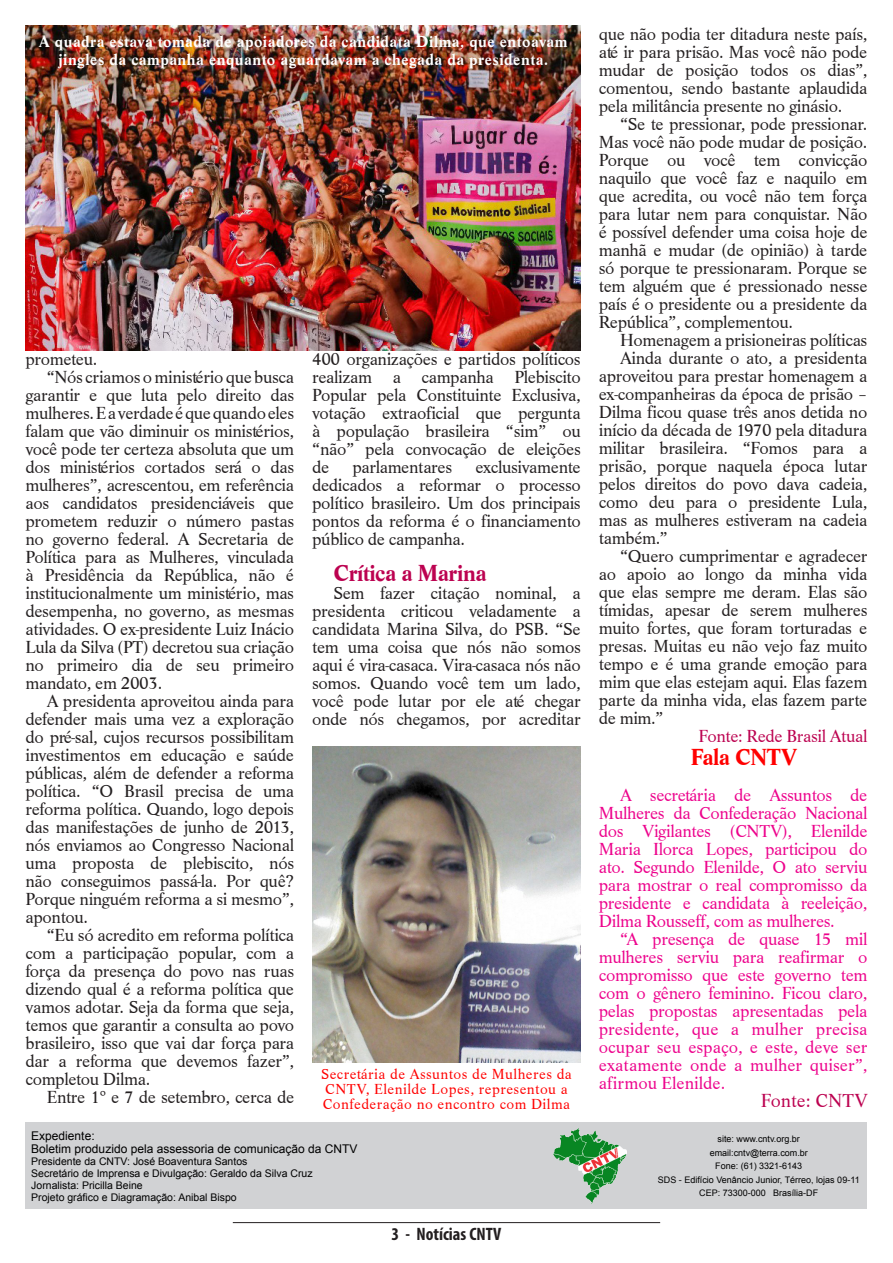
<style>
.page{position:relative;width:893px;height:1263px;background:#fff}
.page>*{position:absolute;margin:0;border:0;box-sizing:border-box;transform-origin:0 0}
.t1{font:700 24px "Life T";letter-spacing:-.02em;color:#bc0250}
.t2{font:700 24px "Life T";letter-spacing:-.02em;color:#f00}
.t3{font:19.5px "Life T";color:#bc0250}
.t4{font:18px/18px "Life T";letter-spacing:-.02em;color:#231f20;text-align:justify}
.t5{font:18px/18px "Life T";letter-spacing:-.01em;color:#ed028c;text-align:justify}
.t6{font:18px "Life T";letter-spacing:-.02em;color:#bc0250}
.t7{font:700 condensed 18px "Myriad Pro";color:#231f20}
.t8{font:700 16.5px/18px "Life T";letter-spacing:.03em;color:#fff;text-align:center}
.t9{font:15px/15px "Life T";letter-spacing:.03em;color:#f00}
.t10{font:12px "Arial";color:#000}
.t11{font:10.5px "Arial";color:#000}
.t12{font:9px "Arial";color:#000}
</style>
<div class="page">
<hr style="left:233px;top:1222px;width:427px;height:1px;background:#231f20">
<img style="left:26px;top:26px;width:555px;height:325px">
<img style="left:312px;top:746px;width:269px;height:317px">
<div style="left:26px;top:1123px;width:841px;height:86px;background:#d1d2d4"></div>
<img style="left:553px;top:1128px;width:73px;height:76px">
<p class="t8" style="left:39px;top:33px;width:530px">A quadra estava tomada de apoiadores da candidata Dilma, que entoavam jingles da campanha enquanto aguardavam a chegada da presidenta.</p>
<p class="t4" style="left:26px;top:350px;width:73px">prometeu.</p>
<p class="t4" style="left:26px;top:368px;width:270px;text-indent:21px">“Nós criamos o ministério que busca garantir e que luta pelo direito das mulheres. E a verdade é que quando eles falam que vão diminuir os ministérios, você pode ter certeza absoluta que um dos ministérios cortados será o das mulheres”, acrescentou, em referência aos candidatos presidenciáveis que prometem reduzir o número pastas no governo federal. A Secretaria de Política para as Mulheres, vinculada à Presidência da República, não é institucionalmente um ministério, mas desempenha, no governo, as mesmas atividades. O ex-presidente Luiz Inácio Lula da Silva (PT) decretou sua criação no primeiro dia de seu primeiro mandato, em 2003.</p>
<p class="t4" style="left:26px;top:692px;width:270px;text-indent:21px">A presidenta aproveitou ainda para defender mais uma vez a exploração do pré-sal, cujos recursos possibilitam investimentos em educação e saúde públicas, além de defender a reforma política. “O Brasil precisa de uma reforma política. Quando, logo depois das manifestações de junho de 2013, nós enviamos ao Congresso Nacional uma proposta de plebiscito, nós não conseguimos passá-la. Por quê?<br>Porque ninguém reforma a si mesmo”, apontou.</p>
<p class="t4" style="left:26px;top:926px;width:270px;text-indent:21px">“Eu só acredito em reforma política com a participação popular, com a força da presença do povo nas ruas dizendo qual é a reforma política que vamos adotar. Seja da forma que seja, temos que garantir a consulta ao povo brasileiro, isso que vai dar força para dar a reforma que devemos fazer”, completou Dilma.</p>
<p class="t4" style="left:47px;top:1088px;width:249px">Entre 1º e 7 de setembro, cerca de</p>
<p class="t4" style="left:312px;top:350px;width:270px">400 organizações e partidos políticos realizam a campanha Plebiscito Popular pela Constituinte Exclusiva, votação extraoficial que pergunta à população brasileira “sim” ou “não” pela convocação de eleições de</p>
<p class="t4" style="left:312px;top:458px;width:270px;text-indent:163px">exclusivamente dedicados a reformar o processo político brasileiro. Um dos principais pontos da reforma é o financiamento público de campanha.</p>
<p class="t1" style="left:333px;top:559px;width:155px">Crítica a Marina</p>
<p class="t4" style="left:312px;top:584px;width:270px;text-indent:21px">Sem fazer citação nominal, a presidenta criticou veladamente a candidata Marina Silva, do PSB. “Se tem uma coisa que nós não somos aqui é vira-casaca. Vira-casaca nós não somos. Quando você tem um lado, você pode lutar por ele até chegar onde nós chegamos, por acreditar</p>
<p class="t4" style="left:352px;top:458px;width:101px">parlamentares</p>
<p class="t9" style="left:321px;top:1066px;width:252px">Secretária de Assuntos de Mulheres da<br>CNTV, Elenilde Lopes, representou a<br>Confederação no encontro com Dilma</p>
<p class="t10" style="left:31px;top:1127px;width:65px">Expediente:</p>
<p class="t10" style="left:31px;top:1141px;width:328px">Boletim produzido pela assessoria de comunicação da CNTV</p>
<p class="t11" style="left:31px;top:1154px;width:218px">Presidente da CNTV: José Boaventura Santos</p>
<p class="t11" style="left:31px;top:1166px;width:283px">Secretário de Imprensa e Divulgação: Geraldo da Silva Cruz</p>
<p class="t11" style="left:31px;top:1178px;width:113px">Jornalista: Pricilla Beine</p>
<p class="t11" style="left:31px;top:1190px;width:207px">Projeto gráfico e Diagramação: Anibal Bispo</p>
<p class="t7" style="left:392px;top:1223px;width:111px">3 - Notícias CNTV</p>
<p class="t4" style="left:599px;top:25px;width:270px">que não podia ter ditadura neste país, até ir para prisão. Mas você não pode mudar de posição todos os dias”, comentou, sendo bastante aplaudida pela militância presente no ginásio.</p>
<p class="t4" style="left:599px;top:115px;width:270px;text-indent:21px">“Se te pressionar, pode pressionar.<br>Mas você não pode mudar de posição.<br>Porque ou você tem convicção naquilo que você faz e naquilo em que acredita, ou você não tem força para lutar nem para conquistar. Não é possível defender uma coisa hoje de manhã e mudar (de opinião) à tarde só porque te pressionaram. Porque se tem alguém que é pressionado nesse país é o presidente ou a presidente da República”, complementou.</p>
<p class="t4" style="left:620px;top:331px;width:249px">Homenagem a prisioneiras políticas</p>
<p class="t4" style="left:599px;top:349px;width:270px;text-indent:21px">Ainda durante o ato, a presidenta aproveitou para prestar homenagem a ex-companheiras da época de prisão – Dilma ficou quase três anos detida no início da década de 1970 pela ditadura militar brasileira. “Fomos para a prisão, porque naquela época lutar pelos direitos do povo dava cadeia, como deu para o presidente Lula, mas as mulheres estiveram na cadeia também.”</p>
<p class="t4" style="left:599px;top:547px;width:270px;text-indent:21px">“Quero cumprimentar e agradecer ao apoio ao longo da minha vida que elas sempre me deram. Elas são tímidas, apesar de serem mulheres muito fortes, que foram torturadas e presas. Muitas eu não vejo faz muito tempo e é uma grande emoção para mim que elas estejam aqui. Elas fazem parte da minha vida, elas fazem parte de mim.”</p>
<p class="t6" style="left:698px;top:725px;width:170px">Fonte: Rede Brasil Atual</p>
<p class="t2" style="left:691px;top:743px;width:107px">Fala CNTV</p>
<p class="t5" style="left:599px;top:786px;width:270px;text-indent:21px">A secretária de Assuntos de Mulheres da Confederação Nacional dos Vigilantes (CNTV), Elenilde Maria Ilorca Lopes, participou do ato. Segundo Elenilde, O ato serviu para mostrar o real compromisso da presidente e candidata à reeleição, Dilma Rousseff, com as mulheres.</p>
<p class="t5" style="left:599px;top:930px;width:270px;text-indent:21px">“A presença de quase 15 mil mulheres serviu para reafirmar o compromisso que este governo tem com o gênero feminino. Ficou claro, pelas propostas apresentadas pela presidente, que a mulher precisa ocupar seu espaço, e este, deve ser exatamente onde a mulher quiser”, afirmou Elenilde.</p>
<p class="t3" style="left:761px;top:1089px;width:108px">Fonte: CNTV</p>
<p class="t12" style="left:718px;top:1133px;width:84px">site: www.cntv.org.br</p>
<p class="t12" style="left:710px;top:1147px;width:100px">email:cntv@terra.com.br</p>
<p class="t12" style="left:715px;top:1160px;width:89px">Fone: (61) 3321-6143</p>
<p class="t12" style="left:658px;top:1174px;width:203px">SDS - Edifício Venâncio Junior, Térreo, lojas 09-11</p>
<p class="t12" style="left:699px;top:1187px;width:121px">CEP: 73300-000 Brasília-DF</p>
</div>
